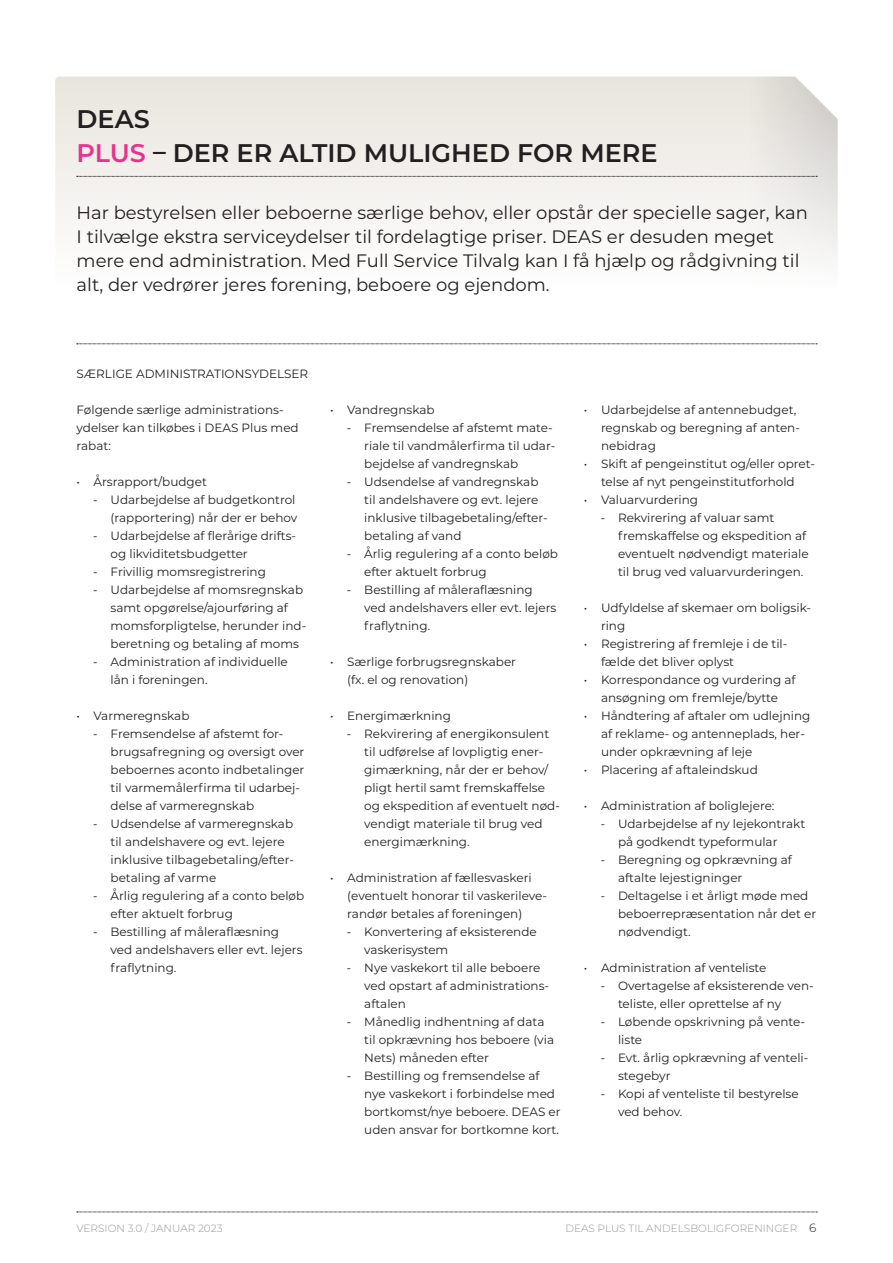
<style>
.page{position:relative;width:893px;height:1263px;background:#fff}
.page>*{position:absolute;margin:0;border:0;box-sizing:border-box;transform-origin:0 0}
.t1{font:600 25.5px "Montserrat";color:#231f20}
.Underrubrik{font:18px/24px "Montserrat";color:#231f20}
.Brodtekst{font:12px/18px "Montserrat";color:#231f20}
.Afsnitsrubrik_ny{font:12px "Montserrat";color:#231f20}
.t2{font:300 10.5px "Montserrat";color:#939598}
.s1{color:#e9328f}
.s2{font-family:"Myriad Pro"}
.s3{font-size:12px;color:#231f20}
</style>
<div class="page">
<svg style="left:55px;top:77px;width:22px;height:149px;fill:#f0eee9"></svg>
<svg style="left:77px;top:344px;width:740px;height:1px"></svg>
<svg style="left:77px;top:77px;width:761px;height:183px"></svg>
<svg style="left:77px;top:1212px;width:740px;height:1px"></svg>
<p class="t1" style="left:77px;top:101px;width:75px">DEAS</p>
<p class="t1" style="left:77px;top:135px;width:582px"><span class="s1">PLUS</span> – DER ER ALTID MULIGHED FOR MERE</p>
<p class="Underrubrik" style="left:77px;top:200px;width:733px">Har bestyrelsen eller beboerne særlige behov, eller opstår der specielle sager, kan I tilvælge ekstra serviceydelser til fordelagtige priser. DEAS er desuden meget mere end administration. Med Full Service Tilvalg kan I få hjælp og rådgivning til alt, der vedrører jeres forening, beboere og ejendom.</p>
<p class="Afsnitsrubrik_ny" style="left:77px;top:365px;width:233px">SÆRLIGE ADMINISTRATIONSYDELSER</p>
<p class="Brodtekst" style="left:77px;top:400px;width:224px">Følgende særlige administrations&shy;ydelser kan tilkøbes i DEAS Plus med rabat:</p>
<p class="Brodtekst" style="left:77px;top:472px;width:132px">• Årsrapport/budget</p>
<p class="Brodtekst" style="left:94px;top:490px;width:205px;text-align:right"><span class="s2">-</span> Udarbejdelse af budgetkontrol (rapportering) når der er behov</p>
<p class="Brodtekst" style="left:111px;top:526px;width:187px;text-indent:-17px"><span class="s2">-</span> Udarbejdelse af flerårige drifts&shy;og likviditetsbudgetter</p>
<p class="Brodtekst" style="left:94px;top:562px;width:174px"><span class="s2">-</span> Frivillig momsregistrering</p>
<p class="Brodtekst" style="left:111px;top:580px;width:196px;text-indent:-17px"><span class="s2">-</span> Udarbejdelse af momsregnskab samt opgørelse/ajourføring af momsforpligtelse, herunder ind&shy;beretning og betaling af moms</p>
<p class="Brodtekst" style="left:111px;top:652px;width:179px;text-indent:-17px"><span class="s2">-</span> Administration af individuelle lån i foreningen.</p>
<p class="Brodtekst" style="left:77px;top:706px;width:114px">• Varmeregnskab</p>
<p class="Brodtekst" style="left:111px;top:724px;width:195px;text-indent:-17px"><span class="s2">-</span> Fremsendelse af afstemt for&shy;brugsafregning og oversigt over beboernes aconto indbetalinger til varmemålerfirma til udarbej&shy;delse af varmeregnskab</p>
<p class="Brodtekst" style="left:111px;top:814px;width:185px;text-indent:-17px"><span class="s2">-</span> Udsendelse af varmeregnskab til andelshavere og evt. lejere inklusive tilbagebetaling/efter&shy;betaling af varme</p>
<p class="Brodtekst" style="left:111px;top:886px;width:195px;text-indent:-17px"><span class="s2">-</span> Årlig regulering af a conto beløb efter aktuelt forbrug</p>
<p class="Brodtekst" style="left:111px;top:922px;width:194px;text-indent:-17px"><span class="s2">-</span> Bestilling af måleraflæsning ved andelshavers eller evt. lejers fraflytning.</p>
<p class="Brodtekst" style="left:330px;top:400px;width:106px">• Vandregnskab</p>
<p class="Brodtekst" style="left:364px;top:418px;width:193px;text-indent:-17px"><span class="s2">-</span> Fremsendelse af afstemt mate&shy;riale til vandmålerfirma til udar&shy;bejdelse af vandregnskab</p>
<p class="Brodtekst" style="left:364px;top:472px;width:185px;text-indent:-17px"><span class="s2">-</span> Udsendelse af vandregnskab til andelshavere og evt. lejere inklusive tilbagebetaling/efter&shy;betaling af vand</p>
<p class="Brodtekst" style="left:364px;top:544px;width:195px;text-indent:-17px"><span class="s2">-</span> Årlig regulering af a conto beløb efter aktuelt forbrug</p>
<p class="Brodtekst" style="left:364px;top:580px;width:194px;text-indent:-17px"><span class="s2">-</span> Bestilling af måleraflæsning ved andelshavers eller evt. lejers fraflytning.</p>
<p class="Brodtekst" style="left:347px;top:652px;width:170px;text-indent:-17px">• Særlige forbrugsregnskaber (fx. el og renovation)</p>
<p class="Brodtekst" style="left:330px;top:706px;width:122px">• Energimærkning</p>
<p class="Brodtekst" style="left:364px;top:724px;width:197px;text-indent:-17px"><span class="s2">-</span> Rekvirering af energikonsulent til udførelse af lovpligtig ener&shy;gimærkning, når der er behov/ pligt hertil samt fremskaffelse og ekspedition af eventuelt nød&shy;vendigt materiale til brug ved energimærkning.</p>
<p class="Brodtekst" style="left:347px;top:868px;width:201px;text-indent:-17px">• Administration af fællesvaskeri (eventuelt honorar til vaskerileve&shy;randør betales af foreningen)</p>
<p class="Brodtekst" style="left:364px;top:922px;width:174px;text-indent:-17px"><span class="s2">-</span> Konvertering af eksisterende vaskerisystem</p>
<p class="Brodtekst" style="left:364px;top:958px;width:186px;text-indent:-17px"><span class="s2">-</span> Nye vaskekort til alle beboere ved opstart af administrations&shy;aftalen</p>
<p class="Brodtekst" style="left:364px;top:1012px;width:191px;text-indent:-17px"><span class="s2">-</span> Månedlig indhentning af data til opkrævning hos beboere (via<br>Nets) måneden efter</p>
<p class="Brodtekst" style="left:364px;top:1066px;width:198px;text-indent:-17px"><span class="s2">-</span> Bestilling og fremsendelse af nye vaskekort i forbindelse med bortkomst/nye beboere. DEAS er uden ansvar for bortkomne kort.</p>
<p class="Brodtekst" style="left:601px;top:400px;width:200px;text-indent:-17px">• Udarbejdelse af antennebudget, regnskab og beregning af anten&shy;nebidrag</p>
<p class="Brodtekst" style="left:584px;top:454px;width:233px;text-align:center">• Skift af pengeinstitut og/eller opret&shy;telse af nyt pengeinstitutforhold</p>
<p class="Brodtekst" style="left:584px;top:490px;width:116px">• Valuarvurdering</p>
<p class="Brodtekst" style="left:618px;top:508px;width:192px;text-indent:-17px"><span class="s2">-</span> Rekvirering af valuar samt fremskaffelse og ekspedition af eventuelt nødvendigt materiale til brug ved valuarvurderingen.</p>
<p class="Brodtekst" style="left:601px;top:598px;width:212px;text-indent:-17px">• Udfyldelse af skemaer om boligsik&shy;ring</p>
<p class="Brodtekst" style="left:601px;top:634px;width:188px;text-indent:-17px">• Registrering af fremleje i de til&shy;fælde det bliver oplyst</p>
<p class="Brodtekst" style="left:584px;top:670px;width:213px;text-align:center">• Korrespondance og vurdering af ansøgning om fremleje/bytte</p>
<p class="Brodtekst" style="left:601px;top:706px;width:211px;text-indent:-17px">• Håndtering af aftaler om udlejning af reklame- og antenneplads, her&shy;under opkrævning af leje</p>
<p class="Brodtekst" style="left:584px;top:760px;width:175px">• Placering af aftaleindskud</p>
<p class="Brodtekst" style="left:584px;top:796px;width:192px">• Administration af boliglejere:</p>
<p class="Brodtekst" style="left:618px;top:814px;width:189px;text-indent:-17px"><span class="s2">-</span> Udarbejdelse af ny lejekontrakt på godkendt typeformular</p>
<p class="Brodtekst" style="left:618px;top:850px;width:175px;text-indent:-17px"><span class="s2">-</span> Beregning og opkrævning af aftalte lejestigninger</p>
<p class="Brodtekst" style="left:618px;top:886px;width:200px;text-indent:-17px"><span class="s2">-</span> Deltagelse i et årligt møde med beboerrepræsentation når det er nødvendigt.</p>
<p class="Brodtekst" style="left:584px;top:958px;width:184px">• Administration af venteliste</p>
<p class="Brodtekst" style="left:618px;top:976px;width:197px;text-indent:-17px"><span class="s2">-</span> Overtagelse af eksisterende ven&shy;teliste, eller oprettelse af ny</p>
<p class="Brodtekst" style="left:618px;top:1012px;width:189px;text-indent:-17px"><span class="s2">-</span> Løbende opskrivning på vente&shy;liste</p>
<p class="Brodtekst" style="left:618px;top:1048px;width:192px;text-indent:-17px"><span class="s2">-</span> Evt. årlig opkrævning af venteli&shy;stegebyr</p>
<p class="Brodtekst" style="left:618px;top:1084px;width:182px;text-indent:-17px"><span class="s2">-</span> Kopi af venteliste til bestyrelse ved behov.</p>
<p class="t2" style="left:77px;top:1221px;width:148px">VERSION 3.0 / JANUAR 2023</p>
<p class="t2" style="left:565px;top:1221px;width:253px">DEAS PLUS TIL ANDELSBOLIGFORENINGER <span class="s3">6</span></p>
</div>
